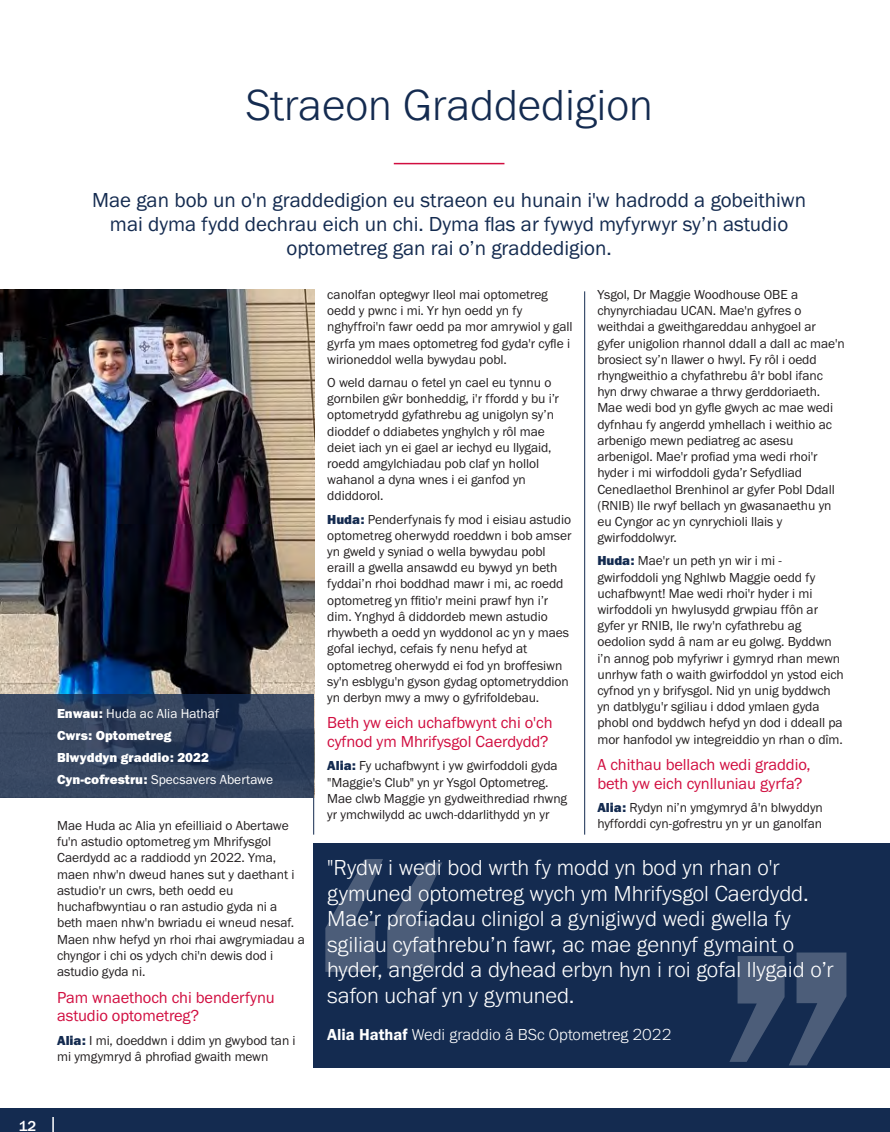
<style>
.page{position:relative;width:890px;height:1132px;background:#fff}
.page>*{position:absolute;margin:0;border:0;box-sizing:border-box;transform-origin:0 0}
.RED_Top_headers{font:300 45px "Franklin Gothic URW";color:#142b50}
.t1{font:300 22.5px/25.5px "Franklin Gothic URW";color:#fff}
.t2{font:21px/24px "Franklin Gothic URW Boo";color:#142b50;text-align:center}
.WHITE_text_box{font:16.5px/18.8px "Franklin Gothic URW Boo";letter-spacing:-.005em;color:#d10e40}
.t3{font:300 16.5px "Franklin Gothic URW";color:#fff}
.t4{font:500 15px "Franklin Gothic URW";color:#fff}
.WHITE_text_box-2{font:13.5px/16.2px "Franklin Gothic URW Boo";letter-spacing:-.005em;color:#231f20}
.WHITE_text_box-3{font:13.5px "Franklin Gothic URW Boo";color:#fff}
.WHITE_text_box-4{font:13.5px "Franklin Gothic URW Hea";color:#fff}
.s1{font-family:"Franklin Gothic URW Hea"}
.s2{font-family:"Franklin Gothic URW Hea";color:#142b50}
.s3{font-family:"Franklin Gothic URW Dem";font-weight:400}
</style>
<div class="page">
<div style="left:0;top:1108px;width:890px;height:23px;background:#142b50"></div>
<svg style="left:52px;top:1117px;width:2px;height:14px"></svg>
<hr style="left:394px;top:163px;width:110px;height:1px;background:#d10e40">
<hr style="left:313px;top:584px;width:1px;height:250px;background:#142b50">
<hr style="left:584px;top:291px;width:1px;height:543px;background:#142b50">
<div style="left:313px;top:842px;width:577px;height:225px;background:#142b50"></div>
<svg style="left:325px;top:859px;width:117px;height:112px"></svg>
<svg style="left:729px;top:952px;width:117px;height:113px"></svg>
<img style="left:0;top:290px;width:314px;height:404px">
<svg style="left:0;top:694px;width:314px;height:103px;background:#30405c"></svg>
<p class="RED_Top_headers" style="left:245px;top:77px;width:409px">Straeon Graddedigion</p>
<p class="t2" style="left:92px;top:187px;width:715px">Mae gan bob un o'n graddedigion eu straeon eu hunain i'w hadrodd a gobeithiwn mai dyma fydd dechrau eich un chi. Dyma flas ar fywyd myfyrwyr sy’n astudio optometreg gan rai o’n graddedigion.</p>
<p class="WHITE_text_box-3" style="left:57px;top:704px;width:163px"><span class="s1">Enwau:</span> Huda ac Alia Hathaf</p>
<p class="WHITE_text_box-4" style="left:57px;top:726px;width:116px">Cwrs: Optometreg</p>
<p class="WHITE_text_box-4" style="left:57px;top:748px;width:153px">Blwyddyn graddio: 2022</p>
<p class="WHITE_text_box-3" style="left:57px;top:770px;width:217px"><span class="s1">Cyn-cofrestru:</span> Specsavers Abertawe</p>
<p class="WHITE_text_box-2" style="left:57px;top:816px;width:249px">Mae Huda ac Alia yn efeilliaid o Abertawe fu'n astudio optometreg ym Mhrifysgol Caerdydd ac a raddiodd yn 2022. Yma, maen nhw'n dweud hanes sut y daethant i astudio'r un cwrs, beth oedd eu huchafbwyntiau o ran astudio gyda ni a beth maen nhw'n bwriadu ei wneud nesaf.<br>Maen nhw hefyd yn rhoi rhai awgrymiadau a chyngor i chi os ydych chi'n dewis dod i astudio gyda ni.</p>
<p class="WHITE_text_box" style="left:57px;top:987px;width:219px">Pam wnaethoch chi benderfynu astudio optometreg?</p>
<p class="WHITE_text_box-2" style="left:57px;top:1031px;width:240px"><span class="s2">Alia:</span> I mi, doeddwn i ddim yn gwybod tan i mi ymgymryd â phrofiad gwaith mewn</p>
<p class="WHITE_text_box-2" style="left:327px;top:286px;width:247px">canolfan optegwyr lleol mai optometreg oedd y pwnc i mi. Yr hyn oedd yn fy nghyffroi'n fawr oedd pa mor amrywiol y gall gyrfa ym maes optometreg fod gyda'r cyfle i wirioneddol wella bywydau pobl.</p>
<p class="WHITE_text_box-2" style="left:327px;top:374px;width:233px">O weld darnau o fetel yn cael eu tynnu o gornbilen gŵr bonheddig, i'r ffordd y bu i’r optometrydd gyfathrebu ag unigolyn sy’n dioddef o ddiabetes ynghylch y rôl mae deiet iach yn ei gael ar iechyd eu llygaid, roedd amgylchiadau pob claf yn hollol wahanol a dyna wnes i ei ganfod yn ddiddorol.</p>
<p class="WHITE_text_box-2" style="left:327px;top:510px;width:246px"><span class="s2">Huda:</span> Penderfynais fy mod i eisiau astudio optometreg oherwydd roeddwn i bob amser yn gweld y syniad o wella bywydau pobl eraill a gwella ansawdd eu bywyd yn beth fyddai’n rhoi boddhad mawr i mi, ac roedd optometreg yn ffitio'r meini prawf hyn i’r dim. Ynghyd â diddordeb mewn astudio rhywbeth a oedd yn wyddonol ac yn y maes gofal iechyd, cefais fy nenu hefyd at optometreg oherwydd ei fod yn broffesiwn sy'n esblygu'n gyson gydag optometryddion yn derbyn mwy a mwy o gyfrifoldebau.</p>
<p class="WHITE_text_box" style="left:327px;top:713px;width:227px">Beth yw eich uchafbwynt chi o'ch cyfnod ym Mhrifysgol Caerdydd?</p>
<p class="WHITE_text_box-2" style="left:327px;top:757px;width:241px"><span class="s2">Alia:</span> Fy uchafbwynt i yw gwirfoddoli gyda "Maggie's Club" yn yr Ysgol Optometreg.<br>Mae clwb Maggie yn gydweithrediad rhwng yr ymchwilydd ac uwch-ddarlithydd yn yr</p>
<p class="WHITE_text_box-2" style="left:597px;top:286px;width:249px">Ysgol, Dr Maggie Woodhouse OBE a chynyrchiadau UCAN. Mae'n gyfres o weithdai a gweithgareddau anhygoel ar gyfer unigolion rhannol ddall a dall ac mae'n brosiect sy’n llawer o hwyl. Fy rôl i oedd rhyngweithio a chyfathrebu â'r bobl ifanc hyn drwy chwarae a thrwy gerddoriaeth.<br>Mae wedi bod yn gyfle gwych ac mae wedi dyfnhau fy angerdd ymhellach i weithio ac arbenigo mewn pediatreg ac asesu arbenigol. Mae'r profiad yma wedi rhoi'r hyder i mi wirfoddoli gyda’r Sefydliad Cenedlaethol Brenhinol ar gyfer Pobl Ddall (RNIB) lle rwyf bellach yn gwasanaethu yn eu Cyngor ac yn cynrychioli llais y gwirfoddolwyr.</p>
<p class="WHITE_text_box-2" style="left:597px;top:552px;width:248px"><span class="s2">Huda:</span> Mae'r un peth yn wir i mi - gwirfoddoli yng Nghlwb Maggie oedd fy uchafbwynt! Mae wedi rhoi'r hyder i mi wirfoddoli yn hwylusydd grwpiau ffôn ar gyfer yr RNIB, lle rwy'n cyfathrebu ag oedolion sydd â nam ar eu golwg. Byddwn i’n annog pob myfyriwr i gymryd rhan mewn unrhyw fath o waith gwirfoddol yn ystod eich cyfnod yn y brifysgol. Nid yn unig byddwch yn datblygu'r sgiliau i ddod ymlaen gyda phobl ond byddwch hefyd yn dod i ddeall pa mor hanfodol yw integreiddio yn rhan o dîm.</p>
<p class="WHITE_text_box" style="left:597px;top:754px;width:215px">A chithau bellach wedi graddio, beth yw eich cynlluniau gyrfa?</p>
<p class="WHITE_text_box-2" style="left:597px;top:799px;width:227px"><span class="s2">Alia:</span> Rydyn ni’n ymgymryd â'n blwyddyn hyfforddi cyn-gofrestru yn yr un ganolfan</p>
<p class="t1" style="left:327px;top:854px;width:508px">"Rydw i wedi bod wrth fy modd yn bod yn rhan o'r gymuned optometreg wych ym Mhrifysgol Caerdydd.<br>Mae’r profiadau clinigol a gynigiwyd wedi gwella fy sgiliau cyfathrebu’n fawr, ac mae gennyf gymaint o hyder, angerdd a dyhead erbyn hyn i roi gofal llygaid o’r safon uchaf yn y gymuned.</p>
<p class="t3" style="left:327px;top:1023px;width:346px"><span class="s3">Alia Hathaf</span> Wedi graddio â BSc Optometreg 2022</p>
<p class="t4" style="left:19px;top:1116px;width:19px">12</p>
</div>
